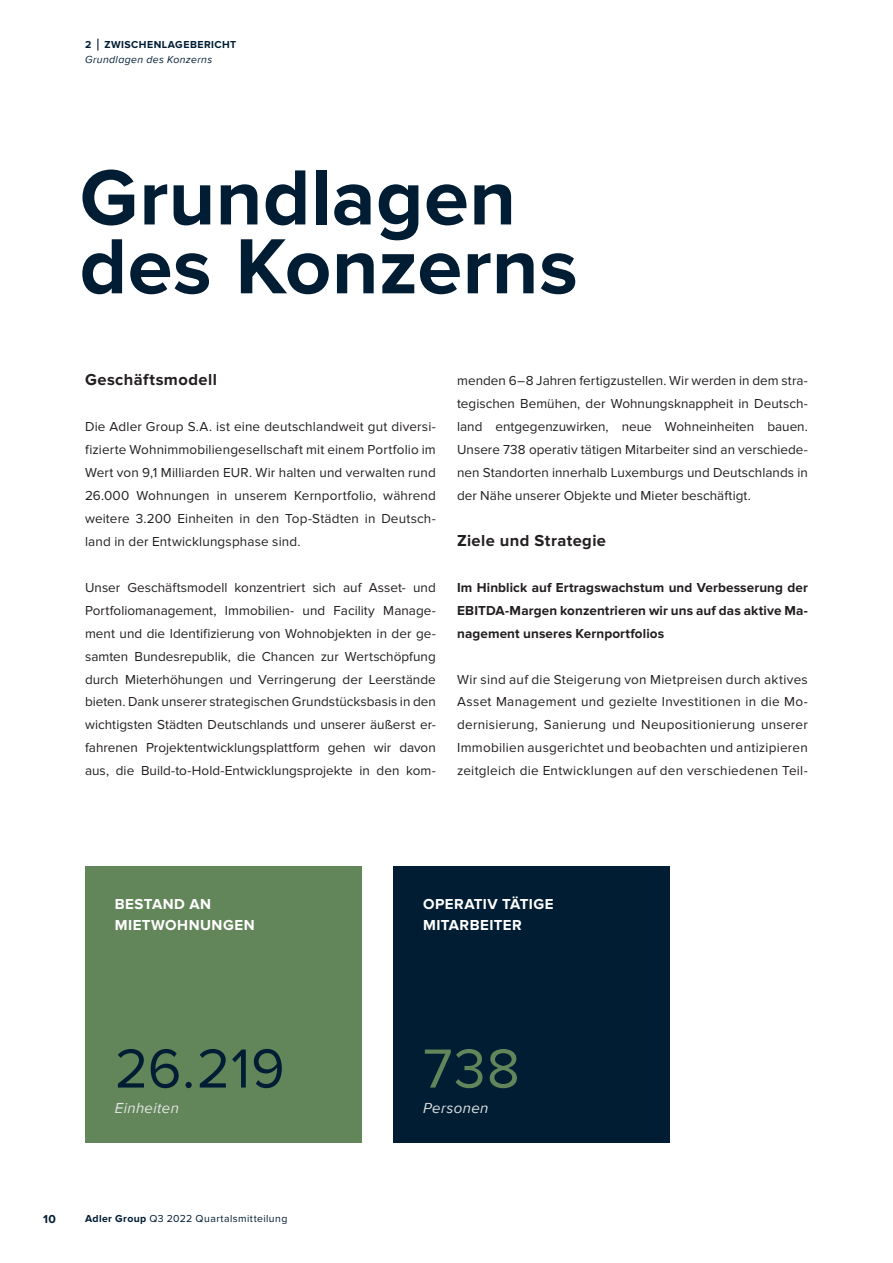
<style>
.page{position:relative;width:893px;height:1263px;background:#fff}
.page>*{position:absolute;margin:0;border:0;box-sizing:border-box;transform-origin:0 0}
.t1{font:700 81px/68.8px "Proxima Nova";letter-spacing:.005em;color:#001d34}
.t2{font:57px "Proxima Nova";color:#001d34}
.t3{font:57px "Proxima Nova";color:#63855a}
.t4{font:700 16.5px "Proxima Nova";letter-spacing:.025em;color:#231f20}
.t5{font:700 15px/21px "Proxima Nova";letter-spacing:.03em;color:#fff}
.t6{font:italic 15px "Proxima Nova A";letter-spacing:.02em;color:#e2e5e4}
.t7{font:13.5px/23px "Proxima Nova";letter-spacing:.01em;color:#231f20;text-align:justify}
.t8{font:700 13.5px/23px "Proxima Nova";letter-spacing:.01em;color:#231f20;text-align:justify}
.t9{font:700 12px "Proxima Nova";color:#001d34}
.t10{font:10.5px "Proxima Nova";letter-spacing:.04em;color:#001d34}
.t11{font:italic 10.5px "Proxima Nova";letter-spacing:.035em;color:#001d34}
.t12{font:700 10.5px "Proxima Nova";letter-spacing:.045em;color:#001d34}
.s1{font-weight:700}
</style>
<div class="page">
<div style="left:85px;top:866px;width:276px;height:276px;background:#63855a"></div>
<div style="left:393px;top:866px;width:277px;height:276px;background:#001d34"></div>
<svg style="left:97px;top:39px;width:1px;height:12px"></svg>
<p class="t12" style="left:85px;top:39px;width:8px">2</p>
<p class="t12" style="left:104px;top:39px;width:133px">ZWISCHENLAGEBERICHT</p>
<p class="t11" style="left:85px;top:52px;width:129px">Grundlagen des Konzerns</p>
<h1 class="t1" style="left:80px;top:165px;width:500px">Grundlagen des Konzerns</h1>
<p class="t4" style="left:85px;top:370px;width:133px">Geschäftsmodell</p>
<p class="t7" style="left:85px;top:415px;width:352px">Die Adler Group S.A. ist eine deutschlandweit gut diversi&shy;fizierte Wohnimmobiliengesellschaft mit einem Portfolio im Wert von 9,1 Milliarden EUR. Wir halten und verwalten rund 26.000 Wohnungen in unserem Kernportfolio, während weitere 3.200 Einheiten in den Top-Städten in Deutsch&shy;land in der Entwicklungsphase sind.</p>
<p class="t7" style="left:85px;top:576px;width:352px">Unser Geschäftsmodell konzentriert sich auf Asset- und Portfoliomanagement, Immobilien- und Facility Manage&shy;ment und die Identifizierung von Wohnobjekten in der ge&shy;samten Bundesrepublik, die Chancen zur Wertschöpfung durch Mieterhöhungen und Verringerung der Leerstände bieten. Dank unserer strategischen Grundstücksbasis in den wichtigsten Städten Deutschlands und unserer äußerst er&shy;fahrenen Projektentwicklungsplattform gehen wir davon aus, die Build-to-Hold-Entwicklungsprojekte in den kom-</p>
<p class="t7" style="left:457px;top:369px;width:352px">menden 6–8 Jahren fertigzustellen. Wir werden in dem stra&shy;tegischen Bemühen, der Wohnungsknappheit in Deutsch&shy;land entgegenzuwirken, neue Wohneinheiten bauen.<br>Unsere 738 operativ tätigen Mitarbeiter sind an verschiede&shy;nen Standorten innerhalb Luxemburgs und Deutschlands in der Nähe unserer Objekte und Mieter beschäftigt.</p>
<p class="t4" style="left:457px;top:531px;width:150px">Ziele und Strategie</p>
<p class="t8" style="left:457px;top:576px;width:352px">Im Hinblick auf Ertragswachstum und Verbesserung der EBITDA-Margen konzentrieren wir uns auf das aktive Ma&shy;nagement unseres Kernportfolios</p>
<p class="t7" style="left:457px;top:668px;width:352px">Wir sind auf die Steigerung von Mietpreisen durch aktives Asset Management und gezielte Investitionen in die Mo&shy;dernisierung, Sanierung und Neupositionierung unserer Immobilien ausgerichtet und beobachten und antizipieren zeitgleich die Entwicklungen auf den verschiedenen Teil-</p>
<p class="t5" style="left:115px;top:894px;width:141px">BESTAND AN<br>MIETWOHNUNGEN</p>
<h2 class="t2" style="left:115px;top:1036px;width:171px">26.219</h2>
<p class="t6" style="left:115px;top:1096px;width:66px">Einheiten</p>
<p class="t9" style="left:43px;top:1212px;width:14px">10</p>
<p class="t10" style="left:85px;top:1213px;width:204px"><span class="s1">Adler Group</span> Q3 2022 Quartalsmitteilung</p>
<p class="t5" style="left:423px;top:894px;width:132px">OPERATIV TÄTIGE<br>MITARBEITER</p>
<h2 class="t3" style="left:423px;top:1036px;width:98px">738</h2>
<p class="t6" style="left:423px;top:1096px;width:67px">Personen</p>
</div>
